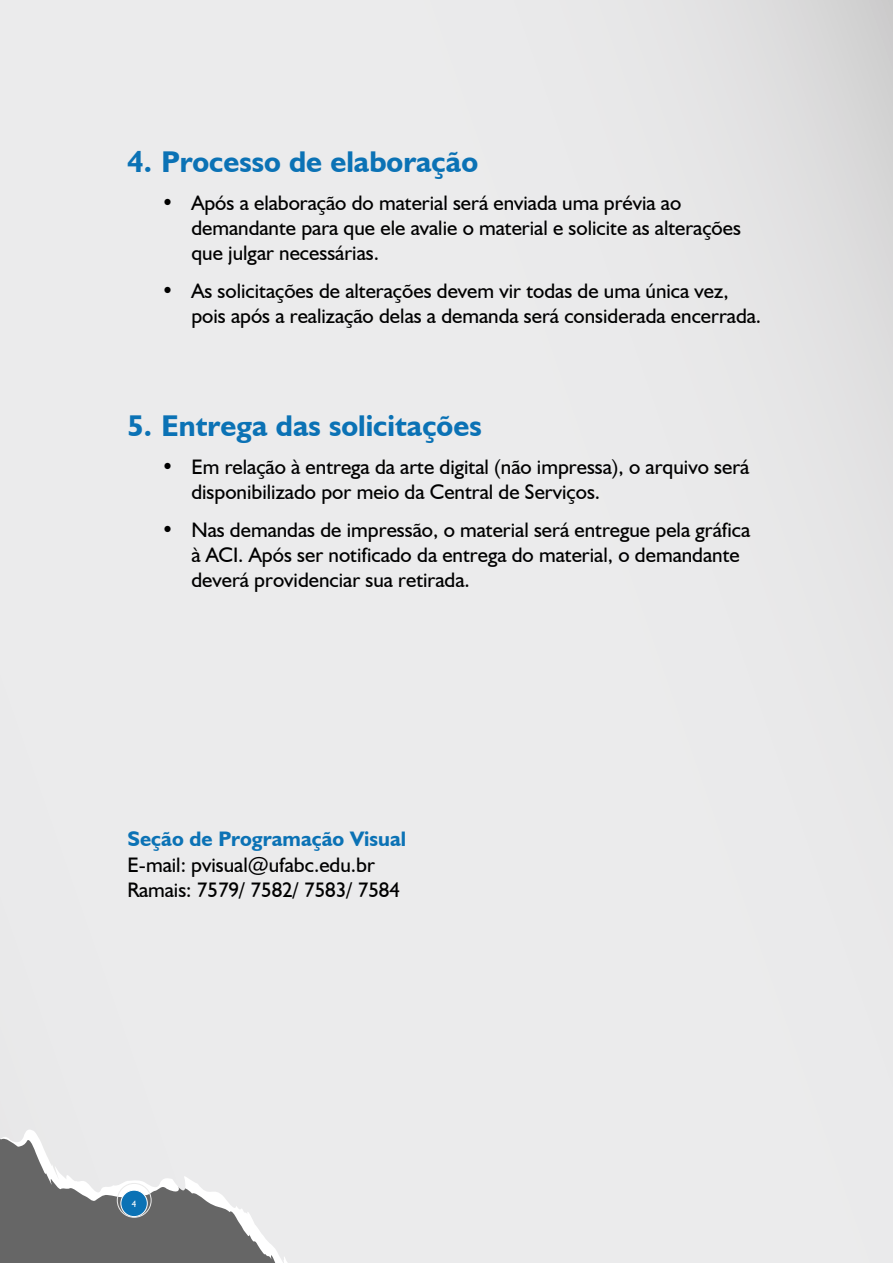
<style>
.page{position:relative;width:893px;height:1263px;background:#ebebec}
.page>*{position:absolute;margin:0;border:0;box-sizing:border-box;transform-origin:0 0}
.t1{font:700 30px "Humanist 521 BT";color:#0b72b5}
.t2{font:21px/25.2px "Humanist 521 BT";color:#000}
.t3{font:700 21px "Humanist 521 BT";color:#0b72b5}
.t4{font:9.15px "Humanist 521 BT";color:#fff}
</style>
<div class="page">
<div style="left:117px;top:1183px;width:35px;height:35px;border:1px solid #eaeaea;border-radius:50%"></div>
<div style="left:121px;top:1190px;width:26px;height:26px;background:#0b72b5;border-radius:50%"></div>
<div style="left:120px;top:1190px;width:28px;height:27px;border:1px solid #fff;border-radius:50%"></div>
<h1 class="t1" style="left:128px;top:143px;width:352px">4. Processo de elaboração</h1>
<p class="t2" style="left:191px;top:189px;width:551px;text-indent:-30px">• Após a elaboração do material será enviada uma prévia ao demandante para que ele avalie o material e solicite as alterações que julgar necessárias.</p>
<p class="t2" style="left:191px;top:278px;width:571px;text-indent:-30px">• As solicitações de alterações devem vir todas de uma única vez, pois após a realização delas a demanda será considerada encerrada.</p>
<h1 class="t1" style="left:128px;top:407px;width:356px">5. Entrega das solicitações</h1>
<p class="t2" style="left:191px;top:453px;width:559px;text-indent:-30px">• Em relação à entrega da arte digital (não impressa), o arquivo será disponibilizado por meio da Central de Serviços.</p>
<p class="t2" style="left:191px;top:517px;width:560px;text-indent:-30px">• Nas demandas de impressão, o material será entregue pela gráfica à ACI. Após ser notificado da entrega do material, o demandante deverá providenciar sua retirada.</p>
<p class="t3" style="left:128px;top:826px;width:280px">Seção de Programação Visual</p>
<p class="t2" style="left:128px;top:851px;width:274px">E-mail: pvisual@ufabc.edu.br<br>Ramais: 7579/ 7582/ 7583/ 7584</p>
<p class="t4" style="left:132px;top:1198px;width:6px">4</p>
</div>
